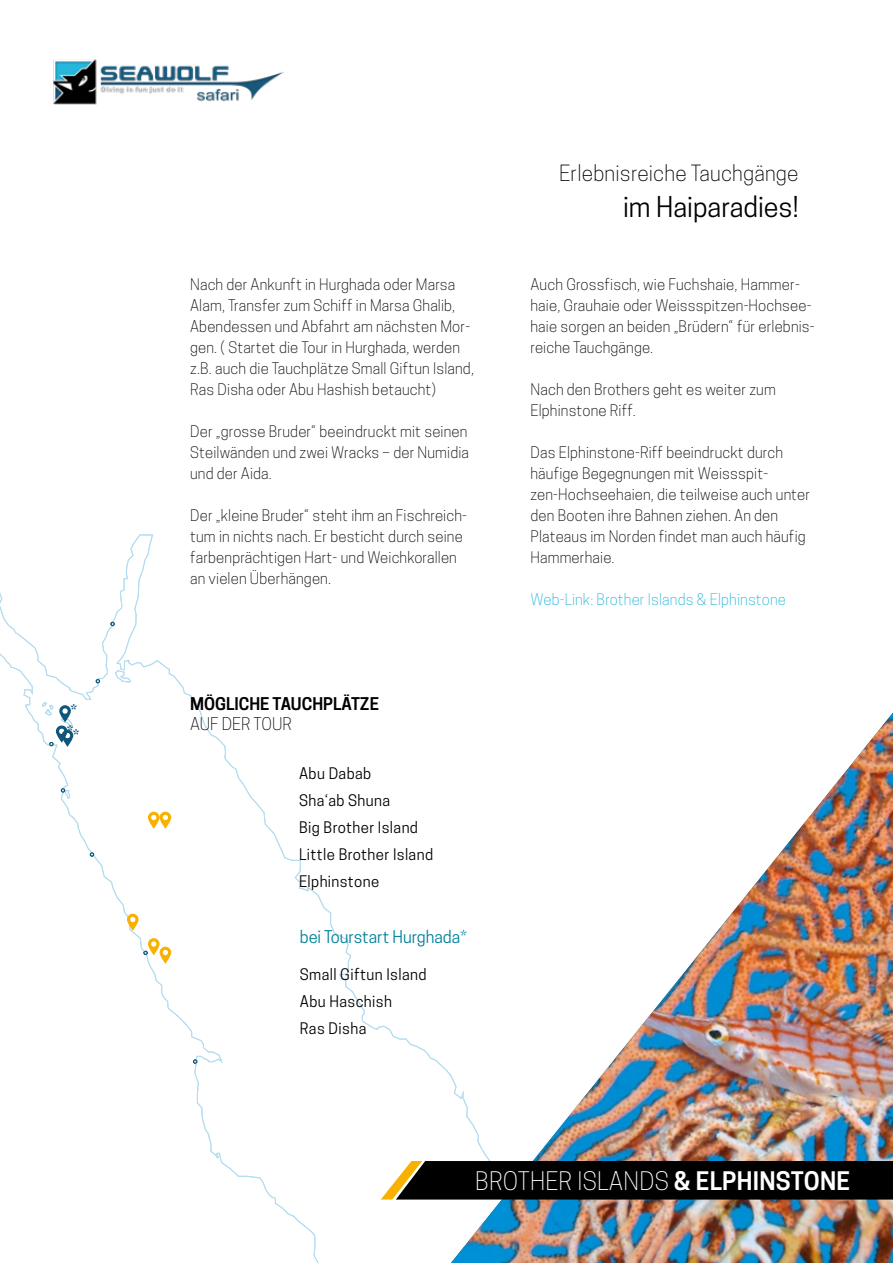
<style>
.page{position:relative;width:893px;height:1263px;background:#fff}
.page>*{position:absolute;margin:0;border:0;box-sizing:border-box;transform-origin:0 0}
.t1{font:27px "Cooper Hewitt";color:#000}
.t2{font:300 24px "Cooper Hewitt";letter-spacing:.01em;color:#fff}
.t3{font:300 21px "Cooper Hewitt";letter-spacing:.01em;color:#000}
.t4{font:16.5px "Cooper Hewitt";color:#008099}
.t5{font:600 16.5px "Cooper Hewitt";color:#000}
.t6{font:300 16.5px "Cooper Hewitt";color:#000}
.t7{font:300 15px/21px "Cooper Hewitt";letter-spacing:.01em;color:#000}
.t8{font:15px/27px "Cooper Hewitt";letter-spacing:.025em;color:#000}
.t9{font:300 15px "Cooper Hewitt";letter-spacing:.01em;color:#21b6dc}
.t10{font:600 15px/23.2px "Cooper Hewitt";color:#10567a}
.s1{font-weight:600}
</style>
<div class="page">
<img style="left:53px;top:59px;width:230px;height:45px">
<svg style="left:0;top:535px;width:448px;height:728px"></svg>
<svg style="left:193px;top:1060px;width:4px;height:3px"></svg>
<svg style="left:90px;top:853px;width:4px;height:3px"></svg>
<svg style="left:61px;top:789px;width:4px;height:3px"></svg>
<svg style="left:96px;top:679px;width:4px;height:4px"></svg>
<svg style="left:111px;top:622px;width:3px;height:4px"></svg>
<img style="left:451px;top:713px;width:442px;height:550px">
<div style="left:381px;top:1161px;width:512px;height:38px;background:#000"></div>
<svg style="left:148px;top:812px;width:23px;height:17px"></svg>
<svg style="left:127px;top:914px;width:12px;height:17px"></svg>
<svg style="left:144px;top:938px;width:27px;height:26px"></svg>
<svg style="left:50px;top:705px;width:23px;height:42px"></svg>
<p class="t10" style="left:67px;top:698px;width:14px">*<br>**</p>
<p class="t7" style="left:190px;top:274px;width:285px">Nach der Ankunft in Hurghada oder Marsa Alam, Transfer zum Schiff in Marsa Ghalib, Abendessen und Abfahrt am nächsten Mor&shy;gen. ( Startet die Tour in Hurghada, werden z.B. auch die Tauchplätze Small Giftun Island, Ras Disha oder Abu Hashish betaucht)</p>
<p class="t7" style="left:190px;top:421px;width:280px;text-align:justify">Der „grosse Bruder“ beeindruckt mit seinen Steilwänden und zwei Wracks – der Numidia und der Aida.</p>
<p class="t7" style="left:190px;top:505px;width:278px">Der „kleine Bruder“ steht ihm an Fischreich&shy;tum in nichts nach. Er besticht durch seine farbenprächtigen Hart- und Weichkorallen an vielen Überhängen.</p>
<p class="t5" style="left:190px;top:694px;width:190px">MÖGLICHE TAUCHPLÄTZE</p>
<p class="t6" style="left:190px;top:714px;width:103px">AUF DER TOUR</p>
<p class="t8" style="left:299px;top:760px;width:136px">Abu Dabab<br>Sha‘ab Shuna<br>Big Brother Island<br>Little Brother Island<br>Elphinstone</p>
<p class="t4" style="left:300px;top:927px;width:168px">bei Tourstart Hurghada*</p>
<p class="t8" style="left:300px;top:961px;width:128px">Small Giftun Island<br>Abu Haschish<br>Ras Disha</p>
<h3 class="t3" style="left:559px;top:161px;width:241px">Erlebnisreiche Tauchgänge</h3>
<h1 class="t1" style="left:623px;top:191px;width:177px">im Haiparadies!</h1>
<p class="t7" style="left:530px;top:274px;width:286px">Auch Grossfisch, wie Fuchshaie, Hammer&shy;haie, Grauhaie oder Weissspitzen-Hochsee&shy;haie sorgen an beiden „Brüdern“ für erlebnis&shy;reiche Tauchgänge.</p>
<p class="t7" style="left:530px;top:379px;width:247px">Nach den Brothers geht es weiter zum<br>Elphinstone Riff.</p>
<p class="t7" style="left:530px;top:442px;width:281px">Das Elphinstone-Riff beeindruckt durch häufige Begegnungen mit Weissspit&shy;zen-Hochseehaien, die teilweise auch unter den Booten ihre Bahnen ziehen. An den Plateaus im Norden findet man auch häufig Hammerhaie.</p>
<p class="t9" style="left:530px;top:590px;width:257px">Web-Link: Brother Islands &amp; Elphinstone</p>
<h2 class="t2" style="left:475px;top:1167px;width:376px">BROTHER ISLANDS <span class="s1">&amp; ELPHINSTONE</span></h2>
</div>
